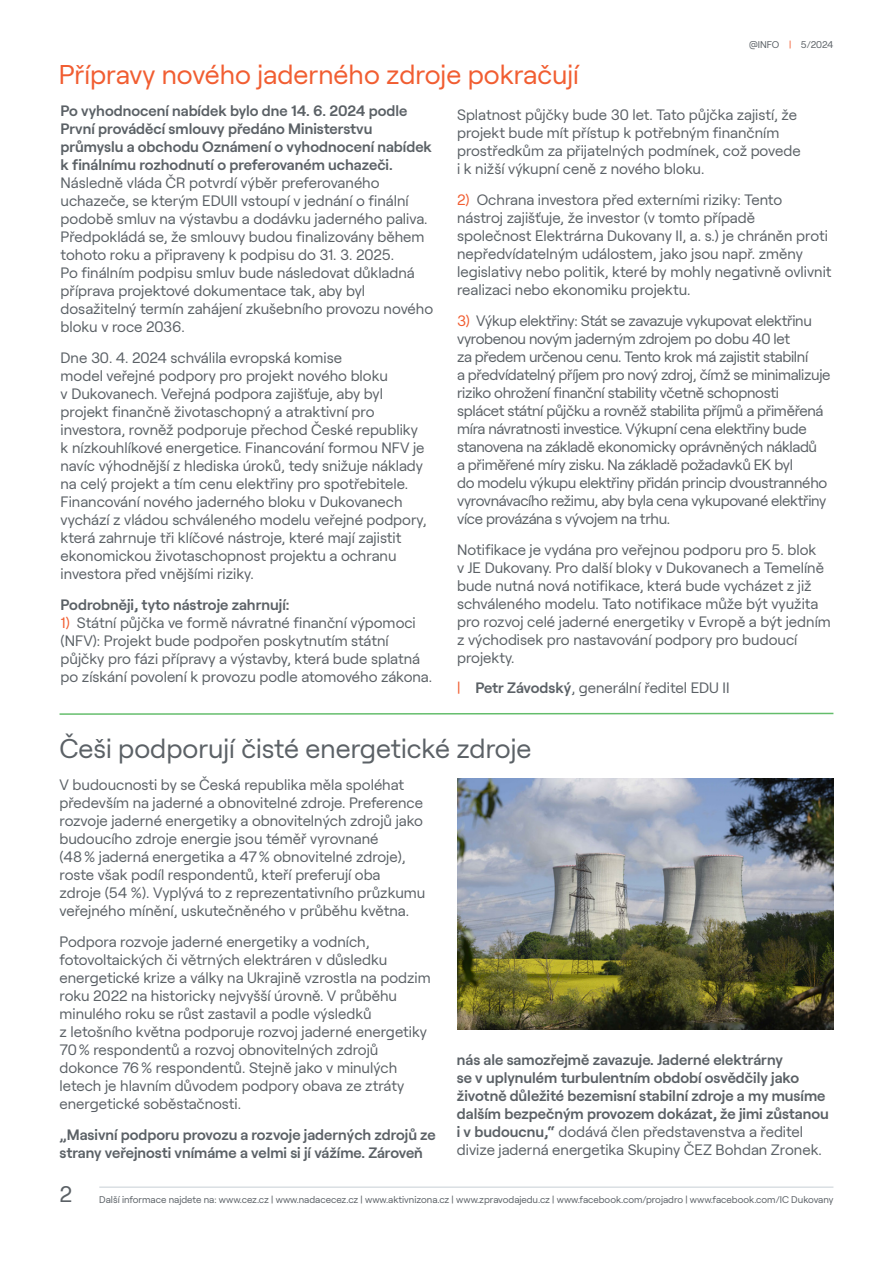
<style>
.page{position:relative;width:893px;height:1263px;background:#fff}
.page>*{position:absolute;margin:0;border:0;box-sizing:border-box;transform-origin:0 0}
.nadpis_clanku{font:27px "Roobert CEZ";color:#f15d31}
.nadpis_clanku-2{font:27px "Roobert CEZ";color:#5b6166}
.t1{font:22.5px "Roobert CEZ";color:#5b6166}
.nadpis_clanku-3{font:15px/18px "Roobert CEZ";color:#5b6166}
.nadpis_clanku-4{font:15px/18px "Roobert CEZ";letter-spacing:-.02em;color:#5b6166}
.nadpis_clanku-5{font:600 15px/18px "Roobert CEZ";color:#5b6166}
.t2{font:9.75px "Roobert CEZ";color:#5b6166}
.s1{color:#f15d31}
.s2{font-weight:600}
.s3{font-weight:400}
</style>
<div class="page">
<hr style="left:99px;top:1186px;width:734px;height:2px;background:#dadfe3">
<svg style="left:59px;top:712px;width:775px;height:3px"></svg>
<img style="left:457px;top:779px;width:376px;height:250px">
<p class="t2" style="left:749px;top:38px;width:86px">@INFO <span class="s1">|</span> 5/2024</p>
<p class="nadpis_clanku" style="left:59px;top:54px;width:522px">Přípravy nového jaderného zdroje pokračují</p>
<p class="nadpis_clanku-3" style="left:61px;top:100px;width:374px"><span class="s2">Po vyhodnocení nabídek bylo dne 14. 6. 2024 podle První prováděcí smlouvy předáno Ministerstvu průmyslu a obchodu Oznámení o vyhodnocení nabídek k finálnímu rozhodnutí o preferovaném uchazeči.<br></span>Následně vláda ČR potvrdí výběr preferovaného uchazeče, se kterým EDUII vstoupí v jednání o finální podobě smluv na výstavbu a dodávku jaderného paliva.<br>Předpokládá se, že smlouvy budou finalizovány během tohoto roku a připraveny k podpisu do 31. 3. 2025.<br>Po finálním podpisu smluv bude následovat důkladná příprava projektové dokumentace tak, aby byl dosažitelný termín zahájení zkušebního provozu nového bloku v roce 2036.</p>
<p class="nadpis_clanku-3" style="left:61px;top:347px;width:368px">Dne 30. 4. 2024 schválila evropská komise<br>model veřejné podpory pro projekt nového bloku<br>v Dukovanech. Veřejná podpora zajišťuje, aby byl projekt finančně životaschopný a atraktivní pro investora, rovněž podporuje přechod České republiky k nízkouhlíkové energetice. Financování formou NFV je navíc výhodnější z hlediska úroků, tedy snižuje náklady na celý projekt a tím cenu elektřiny pro spotřebitele.<br>Financování nového jaderného bloku v Dukovanech vychází z vládou schváleného modelu veřejné podpory, která zahrnuje tři klíčové nástroje, které mají zajistit ekonomickou životaschopnost projektu a ochranu investora před vnějšími riziky.</p>
<p class="nadpis_clanku-5" style="left:61px;top:594px;width:230px">Podrobněji, tyto nástroje zahrnují:</p>
<p class="nadpis_clanku-3" style="left:61px;top:612px;width:373px"><span class="s1">1)</span> Státní půjčka ve formě návratné finanční výpomoci (NFV): Projekt bude podpořen poskytnutím státní půjčky pro fázi přípravy a výstavby, která bude splatná po získání povolení k provozu podle atomového zákona.</p>
<p class="nadpis_clanku-3" style="left:457px;top:105px;width:345px">Splatnost půjčky bude 30 let. Tato půjčka zajistí, že projekt bude mít přístup k potřebným finančním prostředkům za přijatelných podmínek, což povede i k nižší výkupní ceně z nového bloku.</p>
<p class="nadpis_clanku-3" style="left:457px;top:189px;width:376px"><span class="s1">2)</span> Ochrana investora před externími riziky: Tento nástroj zajišťuje, že investor (v tomto případě společnost Elektrárna Dukovany II, a. s.) je chráněn proti nepředvídatelným událostem, jako jsou např. změny legislativy nebo politik, které by mohly negativně ovlivnit realizaci nebo ekonomiku projektu.</p>
<p class="nadpis_clanku-4" style="left:457px;top:310px;width:375px"><span class="s1">3)</span> Výkup elektřiny: Stát se zavazuje vykupovat elektřinu vyrobenou novým jaderným zdrojem po dobu 40 let<br>za předem určenou cenu. Tento krok má zajistit stabilní<br>a předvídatelný příjem pro nový zdroj, čímž se minimalizuje riziko ohrožení finanční stability včetně schopnosti<br>splácet státní půjčku a rovněž stabilita příjmů a přiměřená míra návratnosti investice. Výkupní cena elektřiny bude stanovena na základě ekonomicky oprávněných nákladů<br>a přiměřené míry zisku. Na základě požadavků EK byl<br>do modelu výkupu elektřiny přidán princip dvoustranného vyrovnávacího režimu, aby byla cena vykupované elektřiny více provázána s vývojem na trhu.</p>
<p class="nadpis_clanku-3" style="left:457px;top:539px;width:375px">Notifikace je vydána pro veřejnou podporu pro 5. blok<br>v JE Dukovany. Pro další bloky v Dukovanech a Temelíně bude nutná nová notifikace, která bude vycházet z již schváleného modelu. Tato notifikace může být využita pro rozvoj celé jaderné energetiky v Evropě a být jedním z východisek pro nastavování podpory pro budoucí projekty.</p>
<p class="nadpis_clanku-3" style="left:457px;top:678px;width:274px"><span class="s1">|</span> <span class="s2">Petr Závodský</span>, generální ředitel EDU II</p>
<p class="nadpis_clanku-2" style="left:60px;top:728px;width:473px">Češi podporují čisté energetické zdroje</p>
<p class="nadpis_clanku-3" style="left:60px;top:775px;width:367px">V budoucnosti by se Česká republika měla spoléhat především na jaderné a obnovitelné zdroje. Preference rozvoje jaderné energetiky a obnovitelných zdrojů jako budoucího zdroje energie jsou téměř vyrovnané<br>(48% jaderná energetika a 47% obnovitelné zdroje), roste však podíl respondentů, kteří preferují oba zdroje (54 %). Vyplývá to z reprezentativního průzkumu veřejného mínění, uskutečněného v průběhu května.</p>
<p class="nadpis_clanku-3" style="left:60px;top:931px;width:373px">Podpora rozvoje jaderné energetiky a vodních, fotovoltaických či větrných elektráren v důsledku energetické krize a války na Ukrajině vzrostla na podzim roku 2022 na historicky nejvyšší úrovně. V průběhu minulého roku se růst zastavil a podle výsledků<br>z letošního května podporuje rozvoj jaderné energetiky 70% respondentů a rozvoj obnovitelných zdrojů dokonce 76% respondentů. Stejně jako v minulých letech je hlavním důvodem podpory obava ze ztráty energetické soběstačnosti.</p>
<p class="nadpis_clanku-5" style="left:60px;top:1124px;width:378px">„Masivní podporu provozu a rozvoje jaderných zdrojů ze strany veřejnosti vnímáme a velmi si jí vážíme. Zároveň</p>
<p class="nadpis_clanku-5" style="left:457px;top:1049px;width:373px">nás ale samozřejmě zavazuje. Jaderné elektrárny<br>se v uplynulém turbulentním období osvědčily jako životně důležité bezemisní stabilní zdroje a my musíme dalším bezpečným provozem dokázat, že jimi zůstanou i v budoucnu,“ <span class="s3">dodává člen představenstva a ředitel divize jaderná energetika Skupiny ČEZ Bohdan Zronek.</span></p>
<h2 class="t1" style="left:60px;top:1177px;width:14px">2</h2>
<p class="t2" style="left:99px;top:1192px;width:736px">Další informace najdete na: www.cez.cz | www.nadacecez.cz | www.aktivnizona.cz | www.zpravodajedu.cz | www.facebook.com/projadro | www.facebook.com/IC Dukovany</p>
</div>
